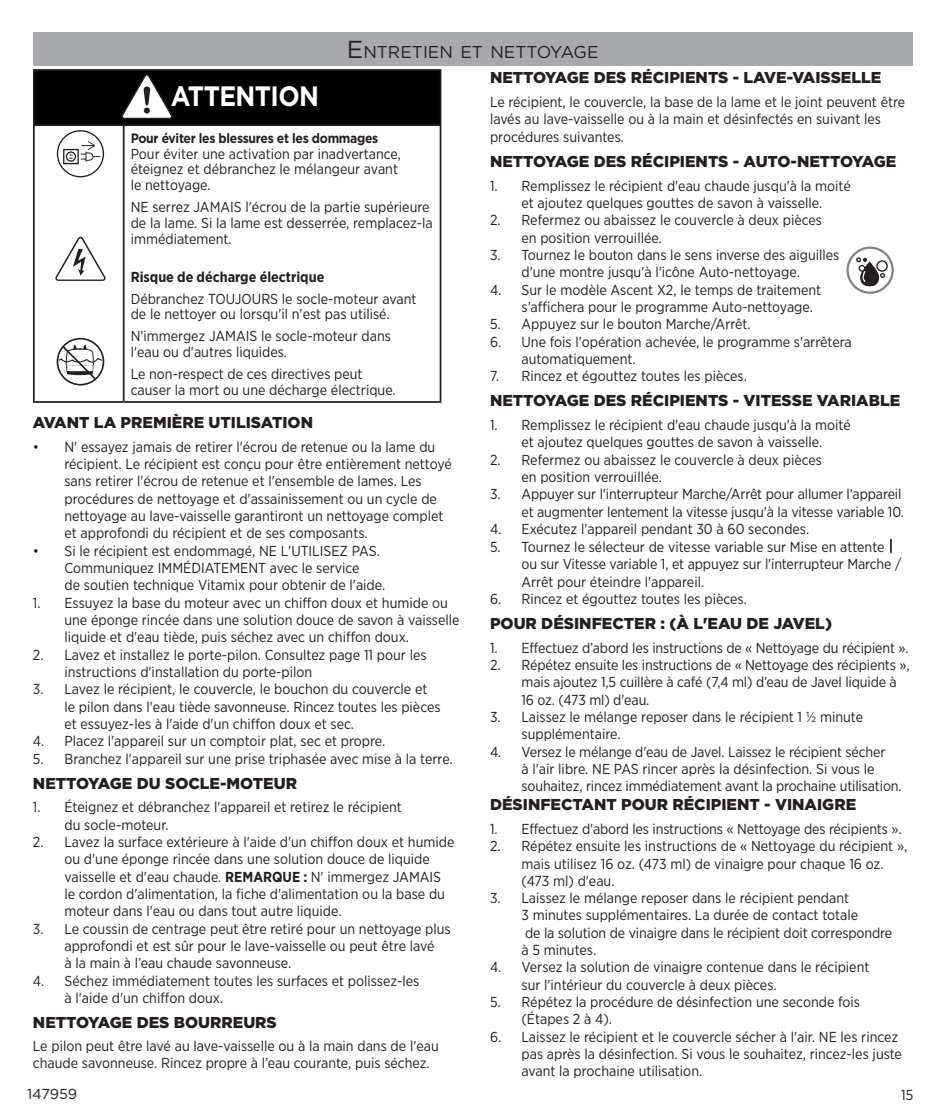
<style>
.page{position:relative;width:945px;height:1119px;background:#fff}
.page>*{position:absolute;margin:0;border:0;box-sizing:border-box;transform-origin:0 0}
.Warning_Table_Header{font:700 28px "Gotham";letter-spacing:-.025em;color:#fff;scale:.9 1}
.t1{font:17.15px "Gotham";color:#231f20}
.Heading{font:900 15.75px "Gotham";color:#231f20}
.Text{font:900 15.75px "Gotham";color:#231f20}
.Text-2{font:14.35px/17.3px "Gotham Narrow";color:#231f20}
.Text-3{font:700 14.35px "Gotham Narrow";color:#231f20}
.t2{font:14.35px "Gotham";letter-spacing:-.005em;color:#231f20}
.Warning_Text{font:700 13.65px "Gotham";letter-spacing:-.025em;color:#231f20;scale:.9 1}
.s1{font-size:24.5px}
.s2{font-weight:700}
</style>
<div class="page">
<div style="left:33px;top:32px;width:879px;height:33px;background:#a8a9ad"></div>
<div style="left:34px;top:70px;width:407px;height:55px;background:#000"></div>
<hr style="left:33px;top:69px;width:91px;height:2px;background:#231f20">
<hr style="left:33px;top:71px;width:2px;height:53px;background:#231f20">
<hr style="left:124px;top:69px;width:317px;height:2px;background:#231f20">
<hr style="left:440px;top:71px;width:1px;height:53px;background:#231f20">
<hr style="left:33px;top:124px;width:91px;height:2px;background:#231f20">
<hr style="left:33px;top:126px;width:2px;height:275px;background:#231f20">
<hr style="left:124px;top:124px;width:317px;height:2px;background:#231f20">
<hr style="left:123px;top:126px;width:2px;height:275px;background:#231f20">
<hr style="left:440px;top:126px;width:1px;height:275px;background:#231f20">
<hr style="left:33px;top:401px;width:91px;height:2px;background:#231f20">
<hr style="left:124px;top:401px;width:317px;height:2px;background:#231f20">
<svg style="left:121px;top:74px;width:52px;height:45px"></svg>
<svg style="left:55px;top:236px;width:51px;height:45px"></svg>
<div style="left:57px;top:130px;width:47px;height:47px;border:1px solid #231f20;border-radius:50%"></div>
<div style="left:63px;top:149px;width:16px;height:15px;border:1px solid #231f20"></div>
<div style="left:66px;top:151px;width:10px;height:11px;border:1px solid #231f20;border-radius:50%"></div>
<svg style="left:69px;top:155px;width:4px;height:4px"></svg>
<svg style="left:81px;top:141px;width:19px;height:21px"></svg>
<div style="left:57px;top:338px;width:47px;height:47px;border:2px solid #231f20;border-radius:50%"></div>
<svg style="left:58px;top:344px;width:45px;height:41px"></svg>
<svg style="left:890px;top:539px;width:2px;height:13px"></svg>
<svg style="left:847px;top:247px;width:47px;height:47px"></svg>
<p class="t1" style="left:347px;top:41px;width:250px"><span class="s1">E</span>NTRETIEN ET NETTOYAGE</p>
<p class="Warning_Table_Header" style="left:171px;top:78px;width:166px">ATTENTION</p>
<p class="Warning_Text" style="left:131px;top:129px;width:277px">Pour éviter les blessures et les dommages</p>
<p class="Text-2" style="left:131px;top:145px;width:272px;line-height:15.8px">Pour éviter une activation par inadvertance, éteignez et débranchez le mélangeur avant le nettoyage.</p>
<p class="Text-2" style="left:131px;top:199px;width:304px;line-height:15.8px">NE serrez JAMAIS l'écrou de la partie supérieure de la lame. Si la lame est desserrée, remplacez-la immédiatement.</p>
<p class="Text-3" style="left:131px;top:267px;width:195px">Risque de décharge électrique</p>
<p class="Text-2" style="left:131px;top:290px;width:287px;line-height:15.8px">Débranchez TOUJOURS le socle-moteur avant de le nettoyer ou lorsqu'il n'est pas utilisé.</p>
<p class="Text-2" style="left:131px;top:328px;width:262px;line-height:15.8px">N'immergez JAMAIS le socle-moteur dans l'eau ou d'autres liquides.</p>
<p class="Text-2" style="left:131px;top:366px;width:267px;line-height:15.8px">Le non-respect de ces directives peut causer la mort ou une décharge électrique.</p>
<p class="Heading" style="left:33px;top:412px;width:282px">AVANT LA PREMIÈRE UTILISATION</p>
<p class="Text-2" style="left:64px;top:438px;width:389px;text-indent:-32px">• N' essayez jamais de retirer l'écrou de retenue ou la lame du récipient. Le récipient est conçu pour être entièrement nettoyé sans retirer l'écrou de retenue et l'ensemble de lames. Les procédures de nettoyage et d'assainissement ou un cycle de nettoyage au lave-vaisselle garantiront un nettoyage complet et approfondi du récipient et de ses composants.</p>
<p class="Text-2" style="left:64px;top:542px;width:322px;text-indent:-32px">• Si le récipient est endommagé, NE L'UTILISEZ PAS.<br>Communiquez IMMÉDIATEMENT avec le service<br>de soutien technique Vitamix pour obtenir de l'aide.</p>
<p class="Text-2" style="left:64px;top:594px;width:397px;text-indent:-32px">1. Essuyez la base du moteur avec un chiffon doux et humide ou une éponge rincée dans une solution douce de savon à vaisselle liquide et d'eau tiède, puis séchez avec un chiffon doux.</p>
<p class="Text-2" style="left:64px;top:646px;width:364px;text-indent:-32px">2. Lavez et installez le porte-pilon. Consultez page 11 pour les instructions d'installation du porte-pilon</p>
<p class="Text-2" style="left:64px;top:680px;width:378px;text-indent:-32px">3. Lavez le récipient, le couvercle, le bouchon du couvercle et le pilon dans l'eau tiède savonneuse. Rincez toutes les pièces et essuyez-les à l'aide d'un chiffon doux et sec.</p>
<p class="Text-2" style="left:33px;top:732px;width:354px">4. Placez l'appareil sur un comptoir plat, sec et propre.</p>
<p class="Text-2" style="left:33px;top:749px;width:421px">5. Branchez l'appareil sur une prise triphasée avec mise à la terre.</p>
<p class="Heading" style="left:33px;top:772px;width:266px">NETTOYAGE DU SOCLE-MOTEUR</p>
<p class="Text-2" style="left:64px;top:798px;width:339px;text-indent:-32px">1. Éteignez et débranchez l'appareil et retirez le récipient du socle-moteur.</p>
<p class="Text-2" style="left:64px;top:833px;width:391px;text-indent:-32px">2. Lavez la surface extérieure à l'aide d'un chiffon doux et humide ou d'une éponge rincée dans une solution douce de liquide vaisselle et d'eau chaude. <span class="s2">REMARQUE :</span> N' immergez JAMAIS le cordon d'alimentation, la fiche d'alimentation ou la base du moteur dans l'eau ou dans tout autre liquide.</p>
<p class="Text-2" style="left:64px;top:920px;width:388px;text-indent:-32px">3. Le coussin de centrage peut être retiré pour un nettoyage plus approfondi et est sûr pour le lave-vaisselle ou peut être lavé<br>à la main à l’eau chaude savonneuse.</p>
<p class="Text-2" style="left:64px;top:972px;width:356px;text-indent:-32px">4. Séchez immédiatement toutes les surfaces et polissez-les à l'aide d'un chiffon doux.</p>
<p class="Heading" style="left:33px;top:1012px;width:245px">NETTOYAGE DES BOURREURS</p>
<p class="Text-2" style="left:33px;top:1037px;width:407px;line-height:16.6px">Le pilon peut être lavé au lave-vaisselle ou à la main dans de l'eau chaude savonneuse. Rincez propre à l’eau courante, puis séchez.</p>
<p class="Text" style="left:490px;top:67px;width:393px">NETTOYAGE DES RÉCIPIENTS - LAVE-VAISSELLE</p>
<p class="Text-2" style="left:490px;top:93px;width:417px">Le récipient, le couvercle, la base de la lame et le joint peuvent être lavés au lave-vaisselle ou à la main et désinfectés en suivant les procédures suivantes.</p>
<p class="Text" style="left:490px;top:150px;width:408px">NETTOYAGE DES RÉCIPIENTS - AUTO-NETTOYAGE</p>
<p class="Text-2" style="left:490px;top:177px;width:362px;text-align:center">1. Remplissez le récipient d'eau chaude jusqu'à la moité et ajoutez quelques gouttes de savon à vaisselle.</p>
<p class="Text-2" style="left:522px;top:211px;width:302px;text-indent:-32px">2. Refermez ou abaissez le couvercle à deux pièces en position verrouillée.</p>
<p class="Text-2" style="left:490px;top:246px;width:351px;text-align:center">3. Tournez le bouton dans le sens inverse des aiguilles d'une montre jusqu'à l'icône Auto-nettoyage.</p>
<p class="Text-2" style="left:522px;top:280px;width:301px;text-indent:-32px">4. Sur le modèle Ascent X2, le temps de traitement s’affichera pour le programme Auto-nettoyage.</p>
<p class="Text-2" style="left:490px;top:315px;width:262px">5. Appuyez sur le bouton Marche/Arrêt.</p>
<p class="Text-2" style="left:522px;top:332px;width:332px;text-indent:-32px">6. Une fois l'opération achevée, le programme s'arrêtera automatiquement.</p>
<p class="Text-2" style="left:490px;top:367px;width:258px">7. Rincez et égouttez toutes les pièces.</p>
<p class="Heading" style="left:490px;top:390px;width:412px">NETTOYAGE DES RÉCIPIENTS - VITESSE VARIABLE</p>
<p class="Text-2" style="left:490px;top:416px;width:362px;text-align:center">1. Remplissez le récipient d'eau chaude jusqu'à la moité et ajoutez quelques gouttes de savon à vaisselle.</p>
<p class="Text-2" style="left:522px;top:451px;width:302px;text-indent:-32px">2. Refermez ou abaissez le couvercle à deux pièces en position verrouillée.</p>
<p class="Text-2" style="left:490px;top:485px;width:416px;text-align:right">3. Appuyer sur l'interrupteur Marche/Arrêt pour allumer l'appareil et augmenter lentement la vitesse jusqu'à la vitesse variable 10.</p>
<p class="Text-2" style="left:490px;top:520px;width:321px">4. Exécutez l'appareil pendant 30 à 60 secondes.</p>
<p class="Text-2" style="left:522px;top:538px;width:381px;text-indent:-32px">5. Tournez le sélecteur de vitesse variable sur Mise en attente ou sur Vitesse variable 1, et appuyez sur l'interrupteur Marche /<br>Arrêt pour éteindre l'appareil.</p>
<p class="Text-2" style="left:490px;top:590px;width:258px">6. Rincez et égouttez toutes les pièces.</p>
<p class="Heading" style="left:490px;top:613px;width:344px">POUR DÉSINFECTER : (À L'EAU DE JAVEL)</p>
<p class="Text-2" style="left:490px;top:639px;width:420px">1. Effectuez d’abord les instructions de « Nettoyage du récipient ».</p>
<p class="Text-2" style="left:522px;top:656px;width:390px;text-indent:-32px">2. Répétez ensuite les instructions de « Nettoyage des récipients », mais ajoutez 1,5 cuillère à café (7,4 ml) d’eau de Javel liquide à<br>16 oz. (473 ml) d'eau.</p>
<p class="Text-2" style="left:522px;top:708px;width:343px;text-indent:-32px">3. Laissez le mélange reposer dans le récipient 1 ½ minute supplémentaire.</p>
<p class="Text-2" style="left:522px;top:743px;width:382px;text-indent:-32px">4. Versez le mélange d'eau de Javel. Laissez le récipient sécher<br>à l'air libre. NE PAS rincer après la désinfection. Si vous le souhaitez, rincez immédiatement avant la prochaine utilisation.</p>
<p class="Heading" style="left:490px;top:794px;width:368px">DÉSINFECTANT POUR RÉCIPIENT - VINAIGRE</p>
<p class="Text-2" style="left:490px;top:820px;width:413px">1. Effectuez d'abord les instructions « Nettoyage des récipients ».</p>
<p class="Text-2" style="left:522px;top:837px;width:387px;text-indent:-32px">2. Répétez ensuite les instructions de « Nettoyage du récipient », mais utilisez 16 oz. (473 ml) de vinaigre pour chaque 16 oz. (473 ml) d'eau.</p>
<p class="Text-2" style="left:522px;top:889px;width:372px;text-indent:-32px">3. Laissez le mélange reposer dans le récipient pendant<br>3 minutes supplémentaires. La durée de contact totale<br>de la solution de vinaigre dans le récipient doit correspondre à 5 minutes.</p>
<p class="Text-2" style="left:522px;top:958px;width:349px;text-indent:-32px">4. Versez la solution de vinaigre contenue dans le récipient sur l'intérieur du couvercle à deux pièces.</p>
<p class="Text-2" style="left:522px;top:993px;width:340px;text-indent:-32px">5. Répétez la procédure de désinfection une seconde fois (Étapes 2 à 4).</p>
<p class="Text-2" style="left:522px;top:1028px;width:382px;text-indent:-32px">6. Laissez le récipient et le couvercle sécher à l'air. NE les rincez pas après la désinfection. Si vous le souhaitez, rincez-les juste avant la prochaine utilisation.</p>
<p class="t2" style="left:27px;top:1084px;width:52px">147959</p>
<p class="Text-2" style="left:901px;top:1086px;width:14px">15</p>
</div>
